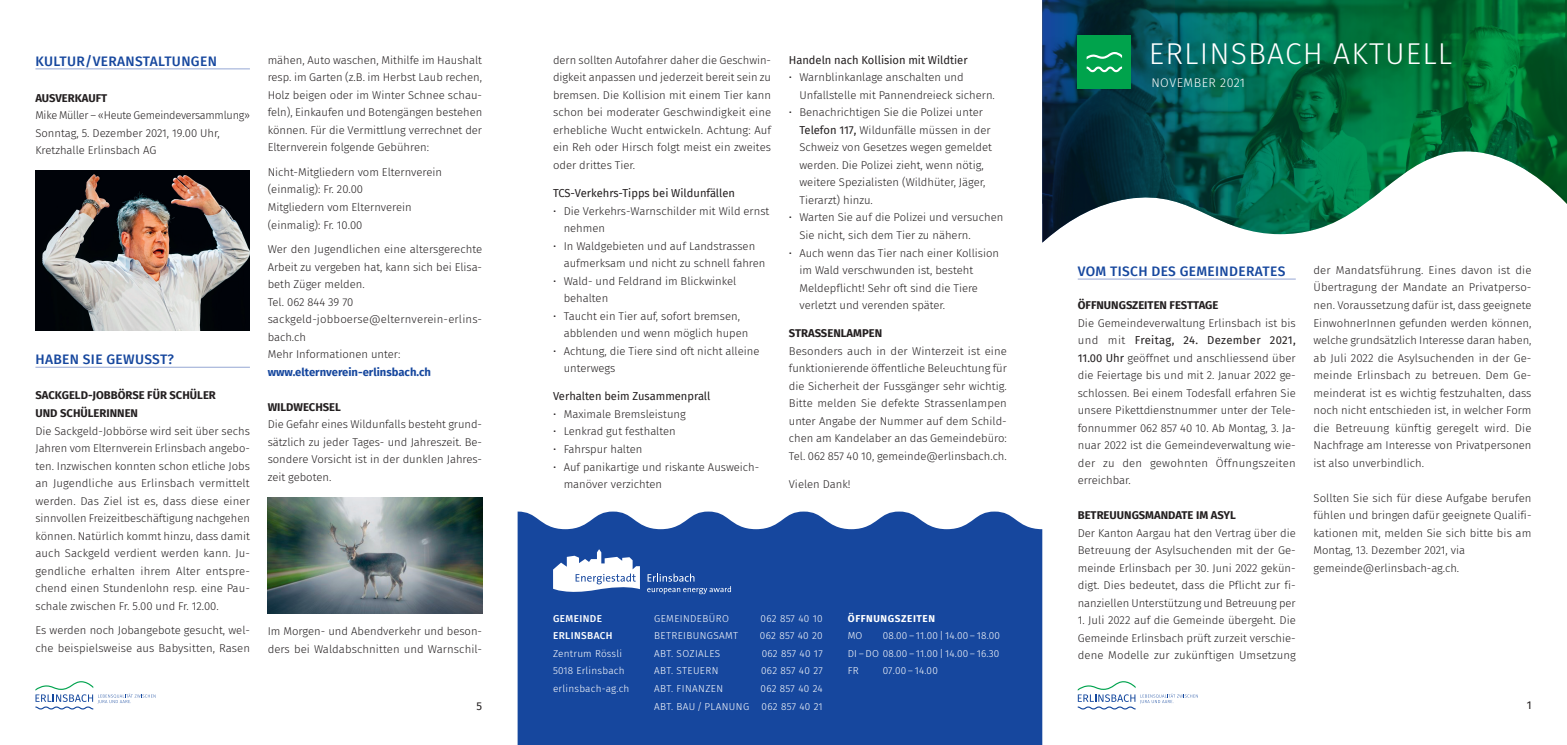
<style>
.page{position:relative;width:1567px;height:745px;background:#fff}
.page>*{position:absolute;margin:0;border:0;box-sizing:border-box;transform-origin:0 0}
.t1{font:300 30px "Fira Sans";letter-spacing:.04em;color:#fff}
.t2{font:500 13.75px "Fira Sans";letter-spacing:.025em;color:#16479e}
.t3{font:300 12.5px "Fira Sans";letter-spacing:.04em;color:#fff}
.t4{font:300 11.25px/17.5px "Fira Sans";color:#231f20}
.t5{font:700 11.25px/17.5px "Fira Sans";color:#231f20}
.t6{font:11.25px "Fira Sans";color:#231f20}
.t7{font:700 11.25px "Fira Sans";color:#16479e}
.t8{font:300 10px/17.5px "Fira Sans";letter-spacing:.02em;color:#fff}
.t9{font:300 10px "Fira Sans";letter-spacing:.04em;color:#fff}
.t10{font:500 10px/17.5px "Fira Sans";letter-spacing:.04em;color:#fff}
.t11{font:700 10px "Fira Sans";letter-spacing:.06em;color:#fff}
.s1{font-weight:400}
</style>
<div class="page">
<div style="left:517px;top:511px;width:525px;height:233px;background:#16479e"></div>
<svg style="left:35px;top:681px;width:120px;height:28px"></svg>
<svg style="left:1077px;top:681px;width:120px;height:28px"></svg>
<svg style="left:553px;top:549px;width:87px;height:45px"></svg>
<svg style="left:647px;top:573px;width:84px;height:21px"></svg>
<img style="left:1042px;top:0;width:524px;height:242px">
<div style="left:1077px;top:35px;width:53px;height:54px;background:#00a34c"></div>
<svg style="left:1086px;top:66px;width:35px;height:6px"></svg>
<svg style="left:1086px;top:52px;width:35px;height:7px"></svg>
<hr style="left:1077px;top:278px;width:218px;height:1px;background:#96a7d4">
<hr style="left:35px;top:68px;width:215px;height:1px;background:#96a7d4">
<hr style="left:35px;top:366px;width:215px;height:1px;background:#96a7d4">
<img style="left:35px;top:171px;width:215px;height:159px">
<img style="left:268px;top:497px;width:214px;height:116px">
<p class="t2" style="left:36px;top:50px;width:183px">KULTUR/VERANSTALTUNGEN</p>
<p class="t5" style="left:35px;top:88px;width:73px">AUSVERKAUFT</p>
<p class="t4" style="left:35px;top:106px;width:216px">Mike Müller – «Heute Gemeindeversammlung»<br>Sonntag, 5. Dezember 2021, 19.00 Uhr,<br>Kretzhalle Erlinsbach AG</p>
<p class="t2" style="left:36px;top:348px;width:140px">HABEN SIE GEWUSST?</p>
<p class="t5" style="left:35px;top:386px;width:182px">SACKGELD-JOBBÖRSE FÜR SCHÜLER<br>UND SCHÜLERINNEN</p>
<p class="t4" style="left:35px;top:421px;width:216px;text-align:justify">Die Sackgeld-Jobbörse wird seit über sechs Jahren vom Elternverein Erlinsbach angebo&shy;ten. Inzwischen konnten schon etliche Jobs an Jugendliche aus Erlinsbach vermittelt werden. Das Ziel ist es, dass diese einer sinnvollen Freizeitbeschäftigung nachgehen können. Natürlich kommt hinzu, dass damit auch Sackgeld verdient werden kann. Ju&shy;gendliche erhalten ihrem Alter entspre&shy;chend einen Stundenlohn resp. eine Pau&shy;schale zwischen Fr. 5.00 und Fr. 12.00.</p>
<p class="t4" style="left:35px;top:621px;width:216px">Es werden noch Jobangebote gesucht, wel&shy;che beispielsweise aus Babysitten, Rasen</p>
<h1 class="t1" style="left:1148px;top:32px;width:305px">ERLINSBACH AKTUELL</h1>
<p class="t3" style="left:1151px;top:74px;width:95px">NOVEMBER 2021</p>
<p class="t6" style="left:788px;top:51px;width:180px">Handeln nach Kollision mit Wildtier</p>
<p class="t4" style="left:799px;top:68px;width:197px;text-indent:-11px">• Warnblinkanlage anschalten und<br>Unfallstelle mit Pannendreieck sichern.</p>
<p class="t4" style="left:799px;top:103px;width:194px;text-indent:-11px">• Benachrichtigen Sie die Polizei unter <span class="s1">Telefon 117,</span> Wildunfälle müssen in der Schweiz von Gesetzes wegen gemeldet werden. Die Polizei zieht, wenn nötig, weitere Spezialisten (Wildhüter, Jäger, Tierarzt) hinzu.</p>
<p class="t4" style="left:799px;top:208px;width:205px;text-indent:-11px">• Warten Sie auf die Polizei und versuchen<br>Sie nicht, sich dem Tier zu nähern.</p>
<p class="t4" style="left:799px;top:243px;width:201px;text-indent:-11px">• Auch wenn das Tier nach einer Kollision im Wald verschwunden ist, besteht Meldepflicht! Sehr oft sind die Tiere verletzt und verenden später.</p>
<p class="t5" style="left:788px;top:323px;width:95px">STRASSENLAMPEN</p>
<p class="t4" style="left:788px;top:342px;width:220px;text-align:justify">Besonders auch in der Winterzeit ist eine funktionierende öffentliche Beleuchtung für die Sicherheit der Fussgänger sehr wichtig.<br>Bitte melden Sie defekte Strassenlampen unter Angabe der Nummer auf dem Schild&shy;chen am Kandelaber an das Gemeindebüro:<br>Tel. 062 857 40 10, gemeinde@erlinsbach.ch.</p>
<p class="t4" style="left:788px;top:475px;width:63px">Vielen Dank!</p>
<p class="t4" style="left:268px;top:51px;width:216px;text-align:justify">mähen, Auto waschen, Mithilfe im Haushalt resp. im Garten (z.B. im Herbst Laub rechen, Holz beigen oder im Winter Schnee schau&shy;feln), Einkaufen und Botengängen bestehen können. Für die Vermittlung verrechnet der Elternverein folgende Gebühren:</p>
<p class="t4" style="left:268px;top:163px;width:176px">Nicht-Mitgliedern vom Elternverein (einmalig): Fr. 20.00<br>Mitgliedern vom Elternverein (einmalig): Fr. 10.00</p>
<p class="t4" style="left:268px;top:240px;width:216px">Wer den Jugendlichen eine altersgerechte<br>Arbeit zu vergeben hat, kann sich bei Elisa&shy;beth Züger melden.<br>Tel. 062 844 39 70 sackgeld-jobboerse@elternverein-erlins&shy;bach.ch<br>Mehr Informationen unter:</p>
<p class="t7" style="left:268px;top:362px;width:165px">www.elternverein-erlinsbach.ch</p>
<p class="t5" style="left:268px;top:397px;width:75px">WILDWECHSEL</p>
<p class="t4" style="left:268px;top:415px;width:216px;text-align:justify">Die Gefahr eines Wildunfalls besteht grund&shy;sätzlich zu jeder Tages- und Jahreszeit. Be&shy;sondere Vorsicht ist in der dunklen Jahres&shy;zeit geboten.</p>
<p class="t4" style="left:553px;top:51px;width:220px;text-align:justify">dern sollten Autofahrer daher die Geschwin&shy;digkeit anpassen und jederzeit bereit sein zu bremsen. Die Kollision mit einem Tier kann schon bei moderater Geschwindigkeit eine erhebliche Wucht entwickeln. Achtung: Auf ein Reh oder Hirsch folgt meist ein zweites oder drittes Tier.</p>
<p class="t6" style="left:553px;top:184px;width:183px">TCS-Verkehrs-Tipps bei Wildunfällen</p>
<p class="t4" style="left:563px;top:202px;width:207px;text-indent:-11px">• Die Verkehrs-Warnschilder mit Wild ernst nehmen</p>
<p class="t4" style="left:563px;top:237px;width:203px;text-indent:-11px">• In Waldgebieten und auf Landstrassen aufmerksam und nicht zu schnell fahren</p>
<p class="t4" style="left:563px;top:272px;width:174px;text-indent:-11px">• Wald- und Feldrand im Blickwinkel behalten</p>
<p class="t4" style="left:563px;top:307px;width:186px;text-indent:-11px">• Taucht ein Tier auf, sofort bremsen, abblenden und wenn möglich hupen</p>
<p class="t4" style="left:563px;top:342px;width:197px;text-indent:-11px">• Achtung, die Tiere sind oft nicht alleine unterwegs</p>
<p class="t6" style="left:553px;top:388px;width:159px">Verhalten beim Zusammenprall</p>
<p class="t4" style="left:553px;top:405px;width:134px">• Maximale Bremsleistung</p>
<p class="t4" style="left:553px;top:422px;width:124px">• Lenkrad gut festhalten</p>
<p class="t4" style="left:553px;top:440px;width:91px">• Fahrspur halten</p>
<p class="t4" style="left:563px;top:457px;width:197px;text-indent:-11px">• Auf panikartige und riskante Ausweich&shy;manöver verzichten</p>
<p class="t3" style="left:1148px;top:74px;width:123px">FEBRUAR 2019 | NR.2</p>
<p class="t4" style="left:1313px;top:261px;width:220px;text-align:justify">der Mandatsführung. Eines davon ist die Übertragung der Mandate an Privatperso&shy;nen. Voraussetzung dafür ist, dass geeignete EinwohnerInnen gefunden werden können, welche grundsätzlich Interesse daran haben, ab Juli 2022 die Asylsuchenden in der Ge&shy;meinde Erlinsbach zu betreuen. Dem Ge&shy;meinderat ist es wichtig festzuhalten, dass noch nicht entschieden ist, in welcher Form die Betreuung künftig geregelt wird. Die Nachfrage am Interesse von Privatpersonen ist also unverbindlich.</p>
<p class="t4" style="left:1313px;top:488px;width:219px">Sollten Sie sich für diese Aufgabe berufen fühlen und bringen dafür geeignete Qualifi&shy;kationen mit, melden Sie sich bitte bis am Montag, 13. Dezember 2021, via gemeinde@erlinsbach-ag.ch.</p>
<p class="t2" style="left:1077px;top:260px;width:209px">VOM TISCH DES GEMEINDERATES</p>
<p class="t5" style="left:1077px;top:295px;width:142px">ÖFFNUNGSZEITEN FESTTAGE</p>
<p class="t4" style="left:1077px;top:313px;width:219px;text-align:justify">Die Gemeindeverwaltung Erlinsbach ist bis und mit <span class="s1">Freitag, 24. Dezember 2021, 11.00 Uhr</span> geöffnet und anschliessend über die Feiertage bis und mit 2. Januar 2022 ge&shy;schlossen. Bei einem Todesfall erfahren Sie unsere Pikettdienstnummer unter der Tele&shy;fonnummer 062 857 40 10. Ab Montag, 3. Ja&shy;nuar 2022 ist die Gemeindeverwaltung wie&shy;der zu den gewohnten Öffnungszeiten erreichbar.</p>
<p class="t5" style="left:1077px;top:505px;width:160px">BETREUUNGSMANDATE IM ASYL</p>
<p class="t4" style="left:1077px;top:523px;width:219px;text-align:justify">Der Kanton Aargau hat den Vertrag über die Betreuung der Asylsuchenden mit der Ge&shy;meinde Erlinsbach per 30. Juni 2022 gekün&shy;digt. Dies bedeutet, dass die Pflicht zur fi&shy;nanziellen Unterstützung und Betreuung per</p>
<p class="t4" style="left:1077px;top:611px;width:219px;text-align:justify">1. Juli 2022 auf die Gemeinde übergeht. Die Gemeinde Erlinsbach prüft zurzeit verschie&shy;dene Modelle zur zukünftigen Umsetzung</p>
<p class="t11" style="left:847px;top:609px;width:89px">ÖFFNUNGSZEITEN</p>
<p class="t8" style="left:847px;top:626px;width:16px">MO</p>
<p class="t9" style="left:654px;top:611px;width:76px">GEMEINDEBÜRO</p>
<p class="t8" style="left:760px;top:609px;width:64px">062 857 40 10</p>
<p class="t9" style="left:654px;top:628px;width:86px">BETREIBUNGSAMT</p>
<p class="t8" style="left:760px;top:626px;width:64px">062 857 40 20</p>
<p class="t9" style="left:654px;top:646px;width:68px">ABT. SOZIALES</p>
<p class="t8" style="left:761px;top:644px;width:62px">062 857 40 17</p>
<p class="t9" style="left:654px;top:663px;width:66px">ABT. STEUERN</p>
<p class="t8" style="left:761px;top:661px;width:63px">062 857 40 27</p>
<p class="t9" style="left:654px;top:681px;width:70px">ABT. FINANZEN</p>
<p class="t10" style="left:553px;top:608px;width:61px">GEMEINDE<br>ERLINSBACH</p>
<p class="t8" style="left:553px;top:644px;width:78px">Zentrum Rössli<br>5018 Erlinsbach erlinsbach-ag.ch</p>
<p class="t4" style="left:268px;top:622px;width:216px">Im Morgen- und Abendverkehr und beson&shy;ders bei Waldabschnitten und Warnschil-</p>
<p class="t8" style="left:847px;top:626px;width:154px;text-align:justify;text-indent:35px">08.00 – 11.00 | 14.00 – 18.00<br>DI – DO 08.00 – 11.00 | 14.00 – 16.30<br>FR</p>
<p class="t8" style="left:882px;top:661px;width:56px">07.00 – 14.00</p>
<p class="t8" style="left:654px;top:679px;width:170px;text-align:right">062 857 40 24<br>ABT. BAU / PLANUNG 062 857 40 21</p>
<p class="t6" style="left:476px;top:696px;width:7px">5</p>
<p class="t6" style="left:1526px;top:696px;width:6px">1</p>
</div>
